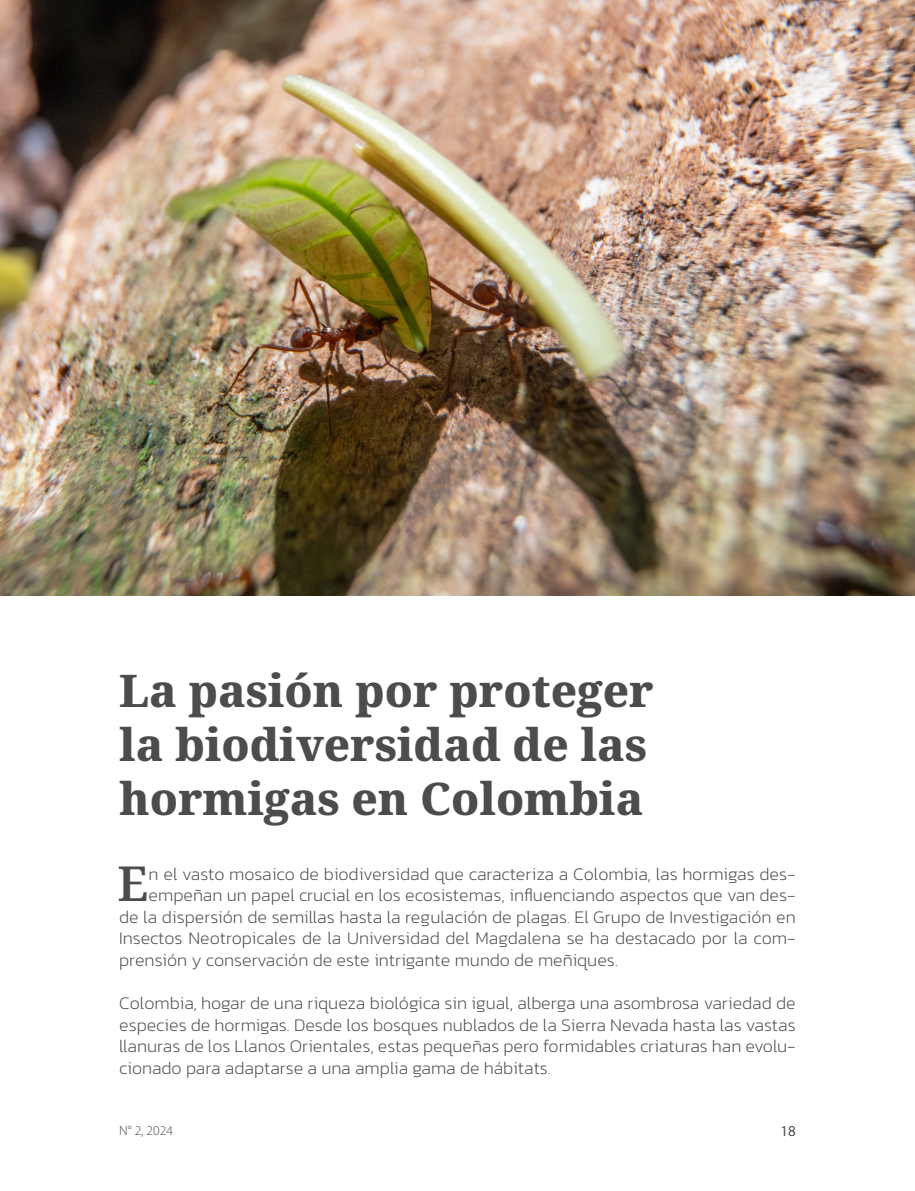
<style>
.page{position:relative;width:915px;height:1191px;background:#fff}
.page>*{position:absolute;margin:0;border:0;box-sizing:border-box;transform-origin:0 0}
.t1{font:600 48.3px "Noto Serif";color:#4c4c4c}
.t2{font:800 45px/54px "Noto Serif";color:#4c4c4c}
.t3{font:200 18px/21.6px "Kanit";color:#4c4c4c;text-align:justify}
.t4{font:15px "Myriad Pro";color:#4c4c4c}
.t5{font:300 13.5px "Myriad Pro";color:#4c4c4c}
</style>
<div class="page">
<img style="left:0;top:0;width:914px;height:595px">
<h2 class="t2" style="left:119px;top:665px;width:536px">La pasión por proteger la biodiversidad de las hormigas en Colombia</h2>
<h1 class="t1" style="left:118px;top:850px;width:32px">E</h1>
<p class="t3" style="left:148px;top:862px;width:648px">n el vasto mosaico de biodiversidad que caracteriza a Colombia, las hormigas des-</p>
<p class="t3" style="left:148px;top:884px;width:648px">empeñan un papel crucial en los ecosistemas, influenciando aspectos que van des-</p>
<p class="t3" style="left:119px;top:906px;width:678px">de la dispersión de semillas hasta la regulación de plagas. El Grupo de Investigación en</p>
<p class="t3" style="left:119px;top:927px;width:678px">Insectos Neotropicales de la Universidad del Magdalena se ha destacado por la com-</p>
<p class="t3" style="left:119px;top:949px;width:500px">prensión y conservación de este intrigante mundo de meñiques.</p>
<p class="t3" style="left:119px;top:992px;width:678px">Colombia, hogar de una riqueza biológica sin igual, alberga una asombrosa variedad de especies de hormigas. Desde los bosques nublados de la Sierra Nevada hasta las vastas llanuras de los Llanos Orientales, estas pequeñas pero formidables criaturas han evolu&shy;cionado para adaptarse a una amplia gama de hábitats.</p>
<p class="t5" style="left:119px;top:1122px;width:55px">N° 2, 2024</p>
<p class="t4" style="left:780px;top:1121px;width:17px">18</p>
</div>
